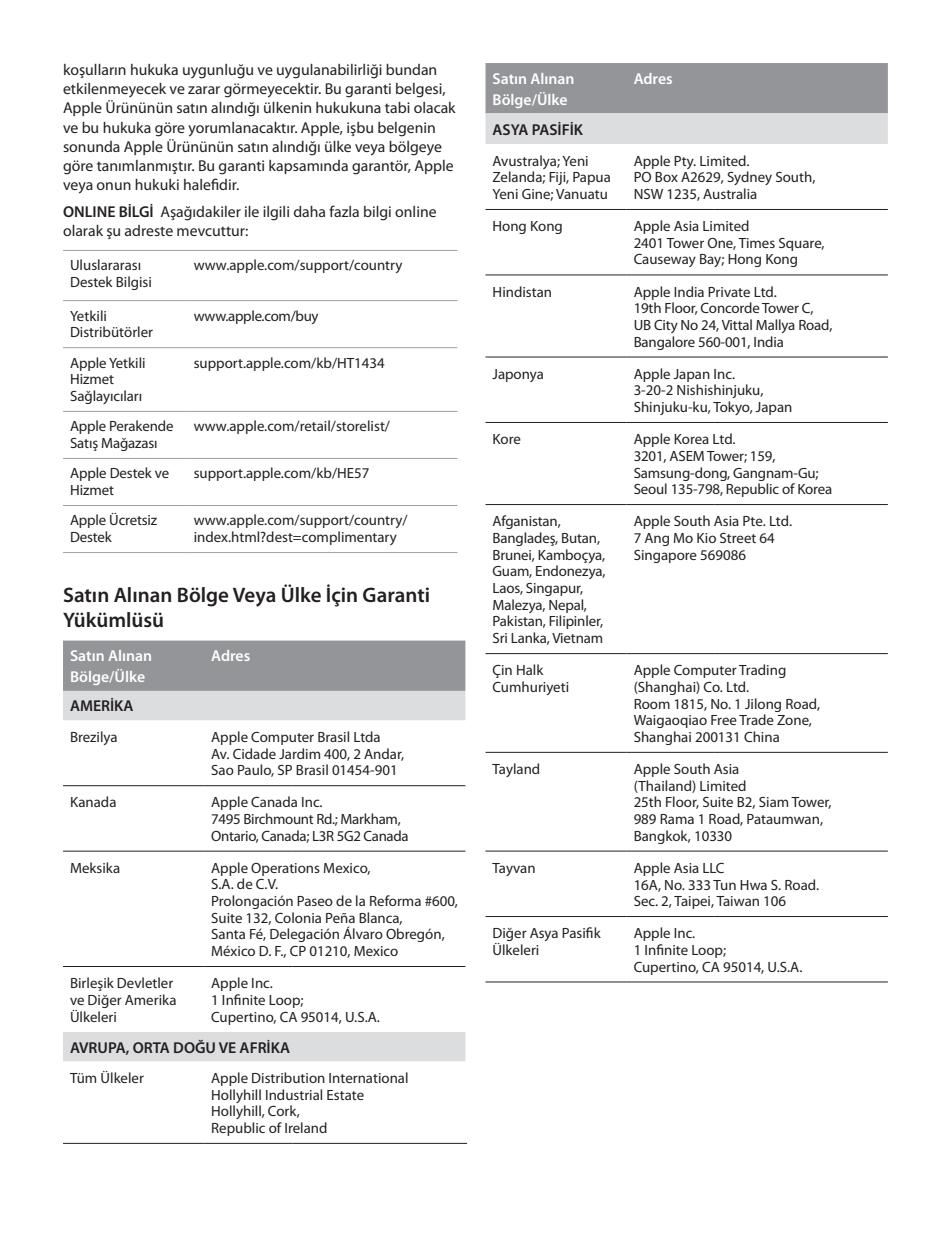
<style>
.page{position:relative;width:943px;height:1241px;background:#fff}
.page>*{position:absolute;margin:0;border:0;box-sizing:border-box;transform-origin:0 0}
.t1{font:600 21px/24.5px "Myriad Pro";color:#231f20}
.t2{font:15.75px/19.2px "Myriad Pro";color:#231f20}
.t3{font:600 15.75px/21px "Myriad Pro";color:#fff}
.t4{font:600 15.75px "Myriad Pro";color:#231f20}
.t5{font:14.7px/16.8px "Myriad Pro";color:#231f20}
.t6{font:14.7px/16.8px "Myriad Pro";letter-spacing:-.02em;color:#231f20}
.s1{font-weight:600}
</style>
<div class="page">
<svg style="left:485px;top:63px;width:402px;height:81px;background:#afb0b3"></svg>
<hr style="left:485px;top:209px;width:141px;height:1px;background:#231f20">
<hr style="left:626px;top:209px;width:88px;height:1px;background:#231f20">
<hr style="left:714px;top:209px;width:173px;height:1px;background:#231f20">
<hr style="left:485px;top:274px;width:141px;height:1px;background:#231f20">
<hr style="left:626px;top:274px;width:88px;height:1px;background:#231f20">
<hr style="left:714px;top:274px;width:173px;height:1px;background:#231f20">
<hr style="left:485px;top:356px;width:141px;height:1px;background:#231f20">
<hr style="left:626px;top:356px;width:88px;height:1px;background:#231f20">
<hr style="left:714px;top:356px;width:173px;height:1px;background:#231f20">
<hr style="left:485px;top:915px;width:141px;height:2px;background:#231f20">
<hr style="left:626px;top:915px;width:88px;height:2px;background:#231f20">
<hr style="left:714px;top:915px;width:173px;height:2px;background:#231f20">
<hr style="left:485px;top:981px;width:141px;height:1px;background:#231f20">
<hr style="left:626px;top:981px;width:88px;height:1px;background:#231f20">
<hr style="left:714px;top:981px;width:173px;height:1px;background:#231f20">
<hr style="left:485px;top:422px;width:141px;height:1px;background:#231f20">
<hr style="left:626px;top:422px;width:88px;height:1px;background:#231f20">
<hr style="left:714px;top:422px;width:173px;height:1px;background:#231f20">
<hr style="left:485px;top:504px;width:141px;height:1px;background:#231f20">
<hr style="left:626px;top:504px;width:88px;height:1px;background:#231f20">
<hr style="left:714px;top:504px;width:173px;height:1px;background:#231f20">
<hr style="left:485px;top:653px;width:141px;height:1px;background:#231f20">
<hr style="left:626px;top:653px;width:88px;height:1px;background:#231f20">
<hr style="left:714px;top:653px;width:173px;height:1px;background:#231f20">
<hr style="left:485px;top:751px;width:141px;height:1px;background:#231f20">
<hr style="left:626px;top:751px;width:88px;height:1px;background:#231f20">
<hr style="left:714px;top:751px;width:173px;height:1px;background:#231f20">
<hr style="left:485px;top:850px;width:141px;height:1px;background:#231f20">
<hr style="left:626px;top:850px;width:88px;height:1px;background:#231f20">
<hr style="left:714px;top:850px;width:173px;height:1px;background:#231f20">
<hr style="left:63px;top:411px;width:124px;height:1px;background:#9d9fa2">
<hr style="left:187px;top:411px;width:270px;height:1px;background:#9d9fa2">
<hr style="left:63px;top:458px;width:124px;height:1px;background:#9d9fa2">
<hr style="left:187px;top:458px;width:270px;height:1px;background:#9d9fa2">
<hr style="left:63px;top:347px;width:124px;height:1px;background:#9d9fa2">
<hr style="left:187px;top:347px;width:270px;height:1px;background:#9d9fa2">
<hr style="left:63px;top:505px;width:124px;height:1px;background:#9d9fa2">
<hr style="left:187px;top:505px;width:270px;height:1px;background:#9d9fa2">
<hr style="left:63px;top:552px;width:124px;height:1px;background:#9d9fa2">
<hr style="left:187px;top:552px;width:270px;height:1px;background:#9d9fa2">
<hr style="left:63px;top:250px;width:124px;height:1px;background:#9d9fa2">
<hr style="left:187px;top:250px;width:270px;height:1px;background:#9d9fa2">
<hr style="left:63px;top:300px;width:124px;height:1px;background:#9d9fa2">
<hr style="left:187px;top:300px;width:270px;height:1px;background:#9d9fa2">
<div style="left:63px;top:640px;width:402px;height:50px;background:#939598"></div>
<svg style="left:63px;top:690px;width:402px;height:371px"></svg>
<hr style="left:204px;top:1142px;width:88px;height:1px;background:#231f20">
<hr style="left:292px;top:1142px;width:175px;height:1px;background:#231f20">
<hr style="left:63px;top:1142px;width:141px;height:1px;background:#231f20">
<hr style="left:63px;top:965px;width:141px;height:1px;background:#231f20">
<hr style="left:204px;top:965px;width:88px;height:1px;background:#231f20">
<hr style="left:292px;top:965px;width:173px;height:1px;background:#231f20">
<hr style="left:63px;top:850px;width:141px;height:1px;background:#231f20">
<hr style="left:204px;top:850px;width:88px;height:1px;background:#231f20">
<hr style="left:292px;top:850px;width:173px;height:1px;background:#231f20">
<hr style="left:63px;top:785px;width:141px;height:1px;background:#231f20">
<hr style="left:204px;top:785px;width:88px;height:1px;background:#231f20">
<hr style="left:292px;top:785px;width:173px;height:1px;background:#231f20">
<p class="t2" style="left:63px;top:60px;width:394px">koşulların hukuka uygunluğu ve uygulanabilirliği bundan etkilenmeyecek ve zarar görmeyecektir. Bu garanti belgesi, Apple Ürününün satın alındığı ülkenin hukukuna tabi olacak ve bu hukuka göre yorumlanacaktır. Apple, işbu belgenin sonunda Apple Ürününün satın alındığı ülke veya bölgeye göre tanımlanmıştır. Bu garanti kapsamında garantör, Apple veya onun hukuki halefidir.</p>
<p class="t2" style="left:63px;top:201px;width:375px"><span class="s1">ONLINE BİLGİ</span> Aşağıdakiler ile ilgili daha fazla bilgi online olarak şu adreste mevcuttur:</p>
<p class="t5" style="left:70px;top:257px;width:83px">Uluslararası<br>Destek Bilgisi</p>
<p class="t5" style="left:194px;top:257px;width:210px">www.apple.com/support/country</p>
<p class="t5" style="left:70px;top:307px;width:85px">Yetkili<br>Distribütörler</p>
<p class="t6" style="left:194px;top:307px;width:126px">www.apple.com/buy</p>
<p class="t5" style="left:70px;top:354px;width:77px">Apple Yetkili<br>Hizmet<br>Sağlayıcıları</p>
<p class="t5" style="left:194px;top:354px;width:192px">support.apple.com/kb/HT1434</p>
<p class="t5" style="left:70px;top:417px;width:105px">Apple Perakende<br>Satış Mağazası</p>
<p class="t5" style="left:194px;top:417px;width:198px">www.apple.com/retail/storelist/</p>
<p class="t5" style="left:70px;top:465px;width:101px">Apple Destek ve<br>Hizmet</p>
<p class="t5" style="left:194px;top:465px;width:177px">support.apple.com/kb/HE57</p>
<p class="t5" style="left:70px;top:512px;width:89px">Apple Ücretsiz<br>Destek</p>
<p class="t5" style="left:194px;top:512px;width:215px">www.apple.com/support/country/ index.html?dest=complimentary</p>
<h1 class="t1" style="left:63px;top:582px;width:368px">Satın Alınan Bölge Veya Ülke İçin Garanti<br>Yükümlüsü</h1>
<p class="t3" style="left:70px;top:645px;width:84px">Satın Alınan<br>Bölge/Ülke</p>
<p class="t3" style="left:211px;top:645px;width:41px">Adres</p>
<p class="t4" style="left:70px;top:696px;width:65px">AMERİKA</p>
<p class="t5" style="left:70px;top:728px;width:49px">Brezilya</p>
<p class="t5" style="left:211px;top:728px;width:194px">Apple Computer Brasil Ltda<br>Av. Cidade Jardim 400, 2 Andar,<br>Sao Paulo, SP Brasil 01454-901</p>
<p class="t5" style="left:70px;top:793px;width:48px">Kanada</p>
<p class="t6" style="left:211px;top:793px;width:199px">Apple Canada Inc.<br>7495 Birchmount Rd.; Markham,<br>Ontario, Canada; L3R 5G2 Canada</p>
<p class="t5" style="left:70px;top:859px;width:52px">Meksika</p>
<p class="t5" style="left:211px;top:859px;width:248px">Apple Operations Mexico,<br>S.A. de C.V.<br>Prolongación Paseo de la Reforma #600,<br>Suite 132, Colonia Peña Blanca,<br>Santa Fé, Delegación Álvaro Obregón,<br>México D. F., CP 01210, Mexico</p>
<p class="t5" style="left:70px;top:974px;width:108px">Birleşik Devletler ve Diğer Amerika<br>Ülkeleri</p>
<p class="t5" style="left:211px;top:974px;width:170px">Apple Inc.<br>1 Infinite Loop;<br>Cupertino, CA 95014, U.S.A.</p>
<p class="t4" style="left:70px;top:1037px;width:222px">AVRUPA, ORTA DOĞU VE AFRİKA</p>
<p class="t5" style="left:70px;top:1069px;width:75px">Tüm Ülkeler</p>
<p class="t5" style="left:211px;top:1069px;width:199px">Apple Distribution International<br>Hollyhill Industrial Estate<br>Hollyhill, Cork,<br>Republic of Ireland</p>
<p class="t3" style="left:492px;top:67px;width:84px">Satın Alınan<br>Bölge/Ülke</p>
<p class="t3" style="left:633px;top:67px;width:41px">Adres</p>
<p class="t4" style="left:492px;top:120px;width:92px">ASYA PASİFİK</p>
<p class="t5" style="left:492px;top:152px;width:120px">Avustralya; Yeni<br>Zelanda; Fiji, Papua<br>Yeni Gine; Vanuatu</p>
<p class="t5" style="left:633px;top:152px;width:183px">Apple Pty. Limited.<br>PO Box A2629, Sydney South,<br>NSW 1235, Australia</p>
<p class="t5" style="left:492px;top:217px;width:72px">Hong Kong</p>
<p class="t5" style="left:633px;top:217px;width:192px">Apple Asia Limited<br>2401 Tower One, Times Square,<br>Causeway Bay; Hong Kong</p>
<p class="t5" style="left:492px;top:283px;width:61px">Hindistan</p>
<p class="t5" style="left:633px;top:283px;width:200px">Apple India Private Ltd.<br>19th Floor, Concorde Tower C,<br>UB City No 24, Vittal Mallya Road,<br>Bangalore 560-001, India</p>
<p class="t5" style="left:492px;top:365px;width:53px">Japonya</p>
<p class="t5" style="left:633px;top:365px;width:160px">Apple Japan Inc.<br>3-20-2 Nishishinjuku,<br>Shinjuku-ku, Tokyo, Japan</p>
<p class="t5" style="left:492px;top:430px;width:30px">Kore</p>
<p class="t5" style="left:633px;top:430px;width:200px">Apple Korea Ltd.<br>3201, ASEM Tower; 159,<br>Samsung-dong, Gangnam-Gu;<br>Seoul 135-798, Republic of Korea</p>
<p class="t5" style="left:492px;top:512px;width:115px">Afganistan,<br>Bangladeş, Butan,<br>Brunei, Kamboçya,<br>Guam, Endonezya,<br>Laos, Singapur,<br>Malezya, Nepal,<br>Pakistan, Filipinler,<br>Sri Lanka, Vietnam</p>
<p class="t5" style="left:633px;top:512px;width:160px">Apple South Asia Pte. Ltd.<br>7 Ang Mo Kio Street 64<br>Singapore 569086</p>
<p class="t5" style="left:492px;top:661px;width:78px">Çin Halk<br>Cumhuriyeti</p>
<p class="t5" style="left:633px;top:661px;width:188px">Apple Computer Trading (Shanghai) Co. Ltd.<br>Room 1815, No. 1 Jilong Road,<br>Waigaoqiao Free Trade Zone,<br>Shanghai 200131 China</p>
<p class="t5" style="left:492px;top:760px;width:49px">Tayland</p>
<p class="t5" style="left:633px;top:760px;width:199px">Apple South Asia<br>(Thailand) Limited<br>25th Floor, Suite B2, Siam Tower,<br>989 Rama 1 Road, Pataumwan,<br>Bangkok, 10330</p>
<p class="t5" style="left:492px;top:859px;width:45px">Tayvan</p>
<p class="t5" style="left:633px;top:859px;width:187px">Apple Asia LLC<br>16A, No. 333 Tun Hwa S. Road.<br>Sec. 2, Taipei, Taiwan 106</p>
<p class="t5" style="left:492px;top:924px;width:110px">Diğer Asya Pasifik<br>Ülkeleri</p>
<p class="t5" style="left:633px;top:924px;width:170px">Apple Inc.<br>1 Infinite Loop;<br>Cupertino, CA 95014, U.S.A.</p>
</div>
